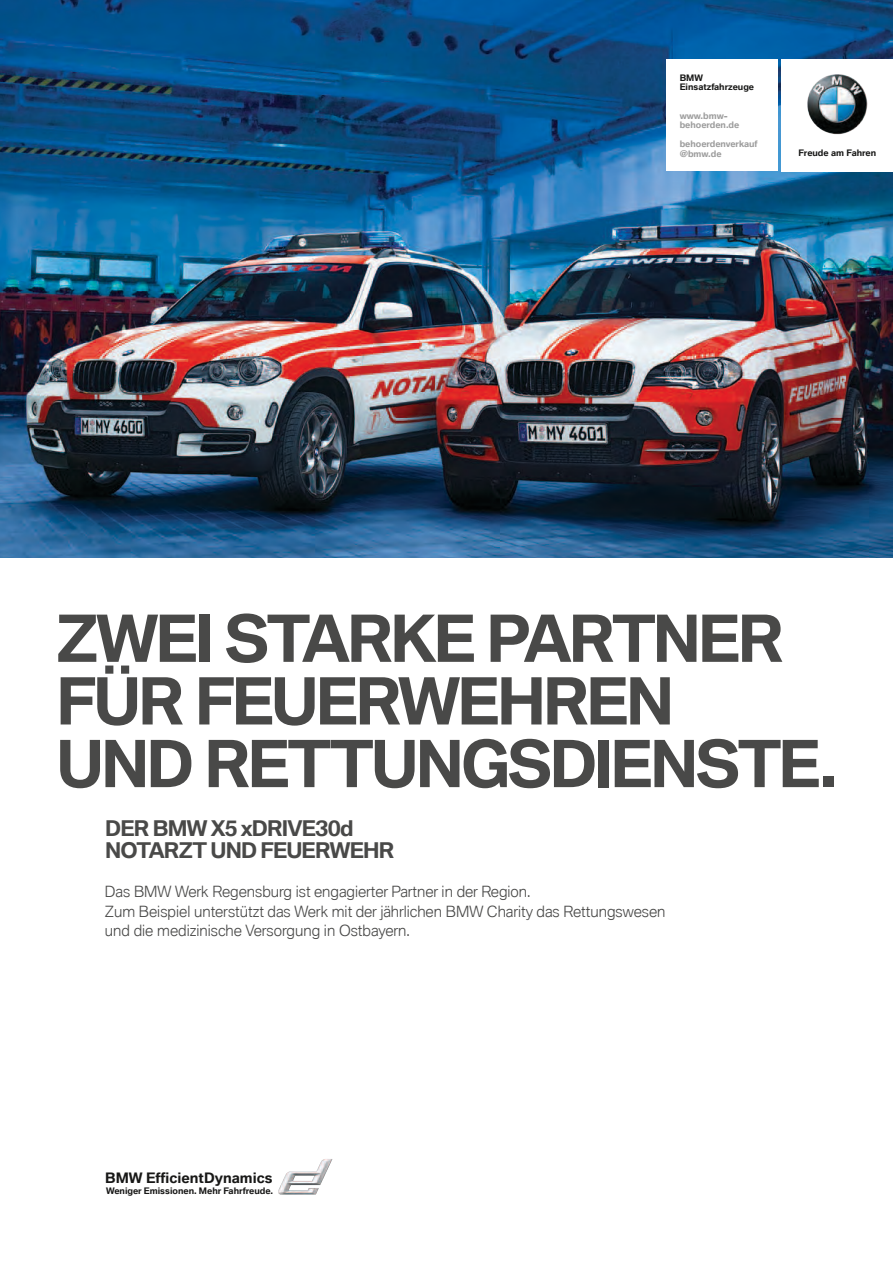
<style>
.page{position:relative;width:893px;height:1263px;background:#fff}
.page>*{position:absolute;margin:0;border:0;box-sizing:border-box;transform-origin:0 0}
.t1{font:700 62.7px/62.7px "BMW Type Global Pro";letter-spacing:-.05em;color:#494948}
.t2{font:700 21px/22.5px "BMW Type Global Pro";letter-spacing:-.04em;color:#494948}
.t3{font:300 15px/19.5px "BMW Type Global Pro";color:#494948}
.t4{font:700 13.95px "BMW Type Global Pro";color:#181817}
.t5{font:700 8.7px/9.4px "BMW Type Global Pro";color:#181817}
.t6{font:700 8.7px/9.4px "BMW Type Global Pro";color:#9d9d9d}
</style>
<div class="page">
<img style="left:0;top:0;width:893px;height:557px">
<img style="left:278px;top:1159px;width:54px;height:35px">
<div style="left:666px;top:60px;width:112px;height:111px;background:#fff"></div>
<div style="left:781px;top:60px;width:112px;height:111px;background:#fff"></div>
<img style="left:807px;top:74px;width:61px;height:61px">
<p class="t5" style="left:680px;top:73px;width:76px">BMw<br>Einsatzfahrzeuge</p>
<p class="t6" style="left:680px;top:111px;width:61px">www.bmw&shy;behoerden.de</p>
<p class="t6" style="left:680px;top:140px;width:79px">behoerdenverkauf @bmw.de</p>
<p class="t5" style="left:799px;top:148px;width:79px">Freude am Fahren</p>
<h1 class="t1" style="left:56px;top:609px;width:783px">Zwei starke Partner für feuerwehren<br>und rettungsdienste.</h1>
<h2 class="t2" style="left:105px;top:817px;width:291px">der BMw X5 xdrive30d notarZt und feuerwehr</h2>
<p class="t3" style="left:105px;top:883px;width:562px">Das BMW Werk Regensburg ist engagierter Partner in der Region.<br>Zum Beispiel unterstützt das Werk mit der jährlichen BMW Charity das Rettungswesen und die medizinische Versorgung in Ostbayern.</p>
<p class="t4" style="left:105px;top:1170px;width:169px">BMW EfficientDynamics</p>
<p class="t5" style="left:106px;top:1186px;width:169px">Weniger Emissionen. Mehr Fahrfreude.</p>
</div>
